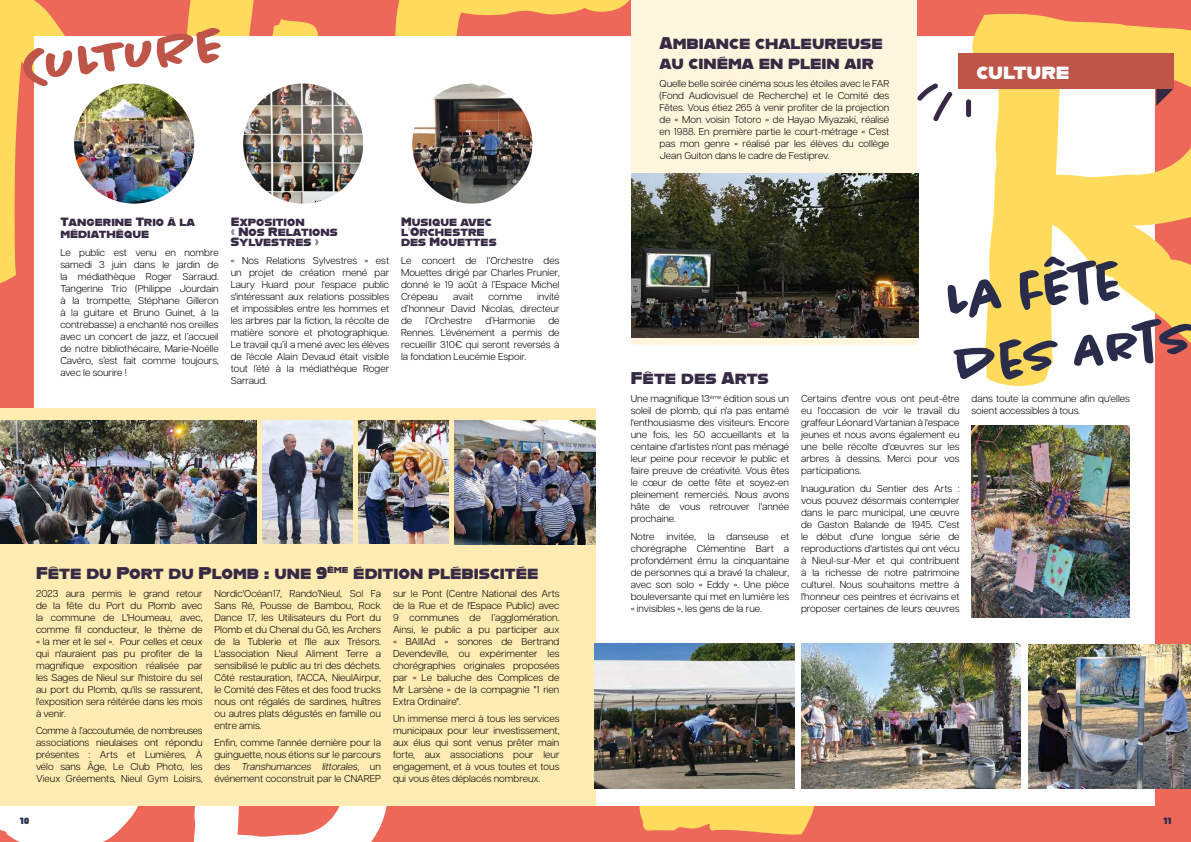
<style>
.page{position:relative;width:1191px;height:842px;background:#ed6858}
.page>*{position:absolute;margin:0;border:0;box-sizing:border-box;transform-origin:0 0}
.t1{font:700 51.2px/66px "Chantal";color:#292d4b}
.t2{font:700 51.2px "Chantal";color:#bf5448}
.t3{font:20.4px "Alfarn";color:#fff}
.t4{font:17px/20.4px "Alfarn";color:#372a45}
.t5{font:12px/10px "Alfarn";color:#372a45}
.t6{font:300 10px/12px "Articulat CF";color:#000;text-align:justify}
.t7{font:9px "Alfarn";color:#292d4b}
.s1{font-style:italic}
</style>
<div class="page">
<svg style="left:272px;top:19px;width:47px;height:17px"></svg>
<svg style="left:639px;top:805px;width:175px;height:30px;fill:#ffdb5d"></svg>
<svg style="left:194px;top:806px;width:193px;height:36px"></svg>
<svg style="left:0;top:0;width:254px;height:297px"></svg>
<svg style="left:395px;top:0;width:235px;height:36px"></svg>
<svg style="left:0;top:806px;width:138px;height:36px;background:#fcebe9"></svg>
<div style="left:35px;top:36px;width:1120px;height:769px;background:#fff"></div>
<svg style="left:972px;top:13px;width:219px;height:373px;fill:#ffdb5d"></svg>
<svg style="left:917px;top:83px;width:35px;height:38px"></svg>
<div style="left:966px;top:99px;width:5px;height:18px;background:#372a45;border-radius:3px"></div>
<svg style="left:1156px;top:89px;width:17px;height:17px"></svg>
<div style="left:957px;top:54px;width:216px;height:35px;background:#bf5448"></div>
<div style="left:0;top:408px;width:595px;height:398px;background:#ffecb3"></div>
<img style="left:74px;top:84px;width:120px;height:120px;border-radius:60px">
<img style="left:243px;top:84px;width:120px;height:120px;border-radius:60px">
<img style="left:412px;top:84px;width:120px;height:120px;border-radius:60px">
<img style="left:0;top:421px;width:257px;height:123px">
<img style="left:262px;top:421px;width:90px;height:123px">
<img style="left:358px;top:421px;width:90px;height:123px">
<img style="left:454px;top:421px;width:141px;height:123px">
<div style="left:631px;top:0;width:286px;height:345px;background:#fff6dd"></div>
<img style="left:631px;top:173px;width:287px;height:164px">
<img style="left:801px;top:644px;width:219px;height:144px">
<img style="left:1028px;top:644px;width:163px;height:144px">
<img style="left:595px;top:644px;width:199px;height:144px">
<img style="left:971px;top:426px;width:158px;height:191px">
<h1 class="t2" style="left:20px;top:37px;width:204px;rotate:-7deg">CULTURE</h1>
<p class="t5" style="left:60px;top:215px;width:136px;line-height:12px">Tangerine Trio à la médiathèque</p>
<p class="t6" style="left:60px;top:246px;width:160px">Le public est venu en nombre samedi 3 juin dans le jardin de la médiathèque Roger Sarraud.<br>Tangerine Trio (Philippe Jourdain à la trompette, Stéphane Gilleron à la guitare et Bruno Guinet, à la contrebasse) a enchanté nos oreilles avec un concert de jazz, et l’accueil de notre bibliothécaire, Marie-Noëlle Cavéro, s’est fait comme toujours, avec le sourire !</p>
<p class="t5" style="left:231px;top:216px;width:109px">Exposition<br>« Nos Relations<br>Sylvestres »</p>
<p class="t6" style="left:231px;top:254px;width:160px">« Nos Relations Sylvestres » est un projet de création mené par Laury Huard pour l'espace public s'intéressant aux relations possibles et impossibles entre les hommes et les arbres par la fiction, la récolte de matière sonore et photographique.<br>Le travail qu’il a mené avec les élèves de l’école Alain Devaud était visible tout l’été à la médiathèque Roger Sarraud.</p>
<p class="t5" style="left:401px;top:216px;width:97px">Musique avec l’Orchestre des Mouettes</p>
<p class="t6" style="left:401px;top:254px;width:160px">Le concert de l’Orchestre des Mouettes dirigé par Charles Prunier, donné le 19 août à l’Espace Michel Crépeau</p>
<p class="t6" style="left:401px;top:290px;width:160px;text-indent:136px">invité d’honneur David Nicolas, directeur de</p>
<p class="t6" style="left:453px;top:290px;width:22px">avait</p>
<p class="t6" style="left:488px;top:290px;width:35px">comme</p>
<p class="t6" style="left:425px;top:314px;width:48px">l’Orchestre</p>
<p class="t6" style="left:485px;top:314px;width:51px">d’Harmonie</p>
<p class="t6" style="left:401px;top:314px;width:160px;text-indent:147px">de Rennes. L’événement a permis de recueillir 310€ qui seront reversés à la fondation Leucémie Espoir.</p>
<h3 class="t4" style="left:36px;top:562px;width:504px">Fête du Port du Plomb : une 9<sup>ème</sup> édition plébiscitée</h3>
<p class="t6" style="left:36px;top:586px;width:168px">2023 aura permis le grand retour de la fête du Port du Plomb avec la commune de L'Houmeau, avec, comme fil conducteur, le thème de « la mer et le sel ». Pour celles et ceux qui n'auraient pas pu profiter de la magnifique exposition réalisée par les Sages de Nieul sur l'histoire du sel au port du Plomb, qu'ils se rassurent, l'exposition sera réitérée dans les mois à venir.</p>
<p class="t6" style="left:36px;top:724px;width:168px">Comme à l’accoutumée, de nombreuses associations nieulaises ont répondu présentes : Arts et Lumières, À vélo sans Âge, Le Club Photo, les Vieux Gréements, Nieul Gym Loisirs,</p>
<p class="t6" style="left:393px;top:586px;width:168px">sur le Pont (Centre National des Arts de la Rue et de l'Espace Public) avec 9 communes de l’agglomération.<br>Ainsi, le public a pu participer aux « BAlllAd » sonores de Bertrand Devendeville, ou expérimenter les chorégraphies originales proposées par « Le baluche des Complices de Mr Larsène » de la compagnie "1 rien Extra Ordinaire".</p>
<p class="t6" style="left:393px;top:712px;width:168px">Un immense merci à tous les services municipaux pour leur investissement, aux élus qui sont venus prêter main forte, aux associations pour leur engagement, et à vous toutes et tous qui vous êtes déplacés nombreux.</p>
<p class="t6" style="left:214px;top:586px;width:168px">Nordic'Océan17, Rando’Nieul, Sol Fa Sans Ré, Pousse de Bambou, Rock Dance 17, les Utilisateurs du Port du Plomb et du Chenal du Gô, les Archers de la Tublerie et l'Ile aux Trésors.<br>L'association Nieul Aliment Terre a sensibilisé le public au tri des déchets.<br>Côté restauration, l'ACCA, NieulAirpur, le Comité des Fêtes et des food trucks nous ont régalés de sardines, huîtres ou autres plats dégustés en famille ou entre amis.</p>
<p class="t6" style="left:214px;top:736px;width:168px">Enfin, comme l'année dernière pour la guinguette, nous étions sur le parcours d e s <span class="s1">Transhumances littorales</span>, u n événement coconstruit par le CNAREP</p>
<p class="t7" style="left:20px;top:816px;width:11px">10</p>
<h3 class="t4" style="left:659px;top:32px;width:225px">Ambiance chaleureuse au cinéma en plein air</h3>
<p class="t6" style="left:659px;top:77px;width:231px">Quelle belle soirée cinéma sous les étoiles avec le FAR (Fond Audiovisuel de Recherche) et le Comité des Fêtes. Vous étiez 265 à venir profiter de la projection de « Mon voisin Totoro » de Hayao Miyazaki, réalisé en 1988. En première partie le court-métrage « C’est pas mon genre » réalisé par les élèves du collège Jean Guiton dans le cadre de Festiprev.</p>
<h2 class="t3" style="left:976px;top:60px;width:95px">culture</h2>
<h3 class="t4" style="left:631px;top:367px;width:140px">Fête des Arts</h3>
<p class="t6" style="left:631px;top:392px;width:160px">Une magnifique 13<sup>éme</sup> édition sous un soleil de plomb, qui n'a pas entamé l'enthousiasme des visiteurs. Encore une fois, les 50 accueillants et la centaine d'artistes n'ont pas ménagé leur peine pour recevoir le public et faire preuve de créativité. Vous êtes le cœur de cette fête et soyez-en pleinement remerciés. Nous avons hâte de vous retrouver l'année prochaine.</p>
<p class="t6" style="left:631px;top:529px;width:160px">Notre invitée, la danseuse et chorégraphe Clémentine Bart a profondément ému la cinquantaine de personnes qui a bravé la chaleur, avec son solo « Eddy ». Une pièce bouleversante qui met en lumière les « invisibles », les gens de la rue.</p>
<h1 class="t1" style="left:944px;top:268px;width:242px;rotate:-7deg">La fête des Arts</h1>
<p class="t6" style="left:801px;top:392px;width:160px">Certains d'entre vous ont peut-être eu l'occasion de voir le travail du graffeur Léonard Vartanian à l'espace jeunes et nous avons également eu une belle récolte d'œuvres sur les arbres à dessins. Merci pour vos participations.</p>
<p class="t6" style="left:801px;top:481px;width:160px">Inauguration du Sentier des Arts : vous pouvez désormais contempler dans le parc municipal, une œuvre de Gaston Balande de 1945. C'est le début d'une longue série de reproductions d'artistes qui ont vécu à Nieul-sur-Mer et qui contribuent à la richesse de notre patrimoine culturel. Nous souhaitons mettre à l'honneur ces peintres et écrivains et proposer certaines de leurs œuvres</p>
<p class="t6" style="left:971px;top:392px;width:160px">dans toute la commune afin qu'elles soient accessibles à tous.</p>
<p class="t7" style="left:1163px;top:816px;width:9px">11</p>
</div>
